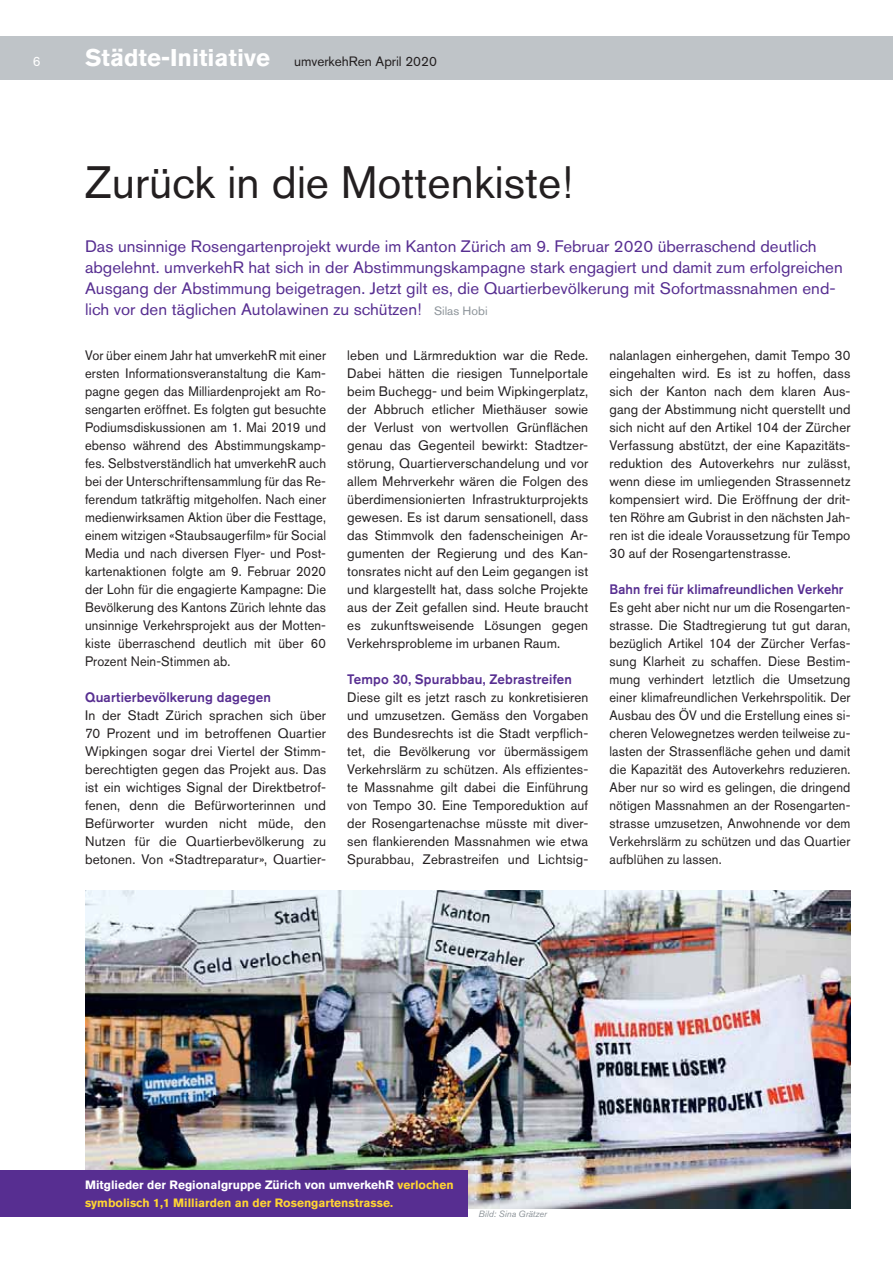
<style>
.page{position:relative;width:893px;height:1263px;background:#fff}
.page>*{position:absolute;margin:0;border:0;box-sizing:border-box;transform-origin:0 0}
.t1{font:45px "Akzidenz Grotesk Pro";color:#231f20}
.t2{font:16.5px/21px "Akzidenz Grotesk Pro";color:#572e91}
.t3{font:13.65px/18px "Akzidenz Grotesk Pro";letter-spacing:.01em;color:#231f20;text-align:justify}
.t4{font:13.65px/18px "Akzidenz Grotesk Pro";letter-spacing:.01em;color:#231f20;text-align:justify;scale:.94 1}
.t5{font:500 13.65px "Akzidenz Grotesk Pro";letter-spacing:.01em;color:#572e91}
.t6{font:500 13.65px "Akzidenz Grotesk Pro";letter-spacing:.01em;color:#572e91;scale:.94 1}
.t7{font:13.5px "Akzidenz Grotesk Pro";color:#231f20}
.t8{font:13.5px "Akzidenz Grotesk Pro";color:#fff}
.t9{font:700 12px/18px "Akzidenz Grotesk Pro";color:#ffd432}
.t10{font:italic 9px "Akzidenz Grotesk Pro";color:#8d949a}
.s1{font-weight:700;font-size:24px;color:#fff}
.s2{font-size:12px;color:#8d949a}
.s3{color:#fff}
</style>
<div class="page">
<div style="left:72px;top:36px;width:821px;height:43px;background:#bfc4c8"></div>
<div style="left:0;top:36px;width:77px;height:43px;background:#bfc4c8"></div>
<img style="left:85px;top:890px;width:765px;height:318px">
<div style="left:0;top:1170px;width:468px;height:47px;background:#572e91"></div>
<p class="t8" style="left:33px;top:56px;width:9px">6</p>
<p class="t7" style="left:85px;top:57px;width:353px"><span class="s1">Städte-Initiative</span> umverkehRen April 2020</p>
<h1 class="t1" style="left:85px;top:166px;width:490px">Zurück in die Mottenkiste!</h1>
<p class="t2" style="left:85px;top:237px;width:759px">Das unsinnige Rosengartenprojekt wurde im Kanton Zürich am 9. Februar 2020 überraschend deutlich abgelehnt. umverkehR hat sich in der Abstimmungskampagne stark engagiert und damit zum erfolgreichen Ausgang der Abstimmung beigetragen. Jetzt gilt es, die Quartierbevölkerung mit Sofortmassnahmen end&shy;lich vor den täglichen Autolawinen zu schützen! <span class="s2">Silas Hobi</span></p>
<p class="t4" style="left:85px;top:348px;width:258px">Vor über einem Jahr hat umverkehR mit einer ersten Informationsveranstaltung die Kam&shy;pagne gegen das Milliardenprojekt am Ro&shy;sengarten eröffnet. Es folgten gut besuchte Podiumsdiskussionen am 1. Mai 2019 und ebenso während des Abstimmungskamp&shy;fes. Selbstverständlich hat umverkehR auch bei der Unterschriftensammlung für das Re&shy;ferendum tatkräftig mitgeholfen. Nach einer medienwirksamen Aktion über die Festtage, einem witzigen «Staubsaugerfilm» für Social Media und nach diversen Flyer- und Post&shy;kartenaktionen folgte am 9. Februar 2020 der Lohn für die engagierte Kampagne: Die Bevölkerung des Kantons Zürich lehnte das unsinnige Verkehrsprojekt aus der Motten&shy;kiste überraschend deutlich mit über 60<br>Prozent Nein-Stimmen ab.</p>
<p class="t5" style="left:85px;top:692px;width:187px">Quartierbevölkerung dagegen</p>
<p class="t3" style="left:85px;top:708px;width:243px">In der Stadt Zürich sprachen sich über 70 Prozent und im betroffenen Quartier Wipkingen sogar drei Viertel der Stimm&shy;berechtigten gegen das Projekt aus. Das ist ein wichtiges Signal der Direktbetrof&shy;fenen, denn die Befürworterinnen und Befürworter wurden nicht müde, den Nutzen für die Quartierbevölkerung zu betonen. Von «Stadtreparatur», Quartier-</p>
<p class="t3" style="left:609px;top:348px;width:243px">nalanlagen einhergehen, damit Tempo 30 eingehalten wird. Es ist zu hoffen, dass sich der Kanton nach dem klaren Aus&shy;gang der Abstimmung nicht querstellt und sich nicht auf den Artikel 104 der Zürcher Verfassung abstützt, der eine Kapazitäts&shy;reduktion des Autoverkehrs nur zulässt, wenn diese im umliegenden Strassennetz kompensiert wird. Die Eröffnung der drit&shy;ten Röhre am Gubrist in den nächsten Jah&shy;ren ist die ideale Voraussetzung für Tempo 30 auf der Rosengartenstrasse.</p>
<p class="t6" style="left:609px;top:584px;width:250px">Bahn frei für klimafreundlichen Verkehr</p>
<p class="t4" style="left:609px;top:600px;width:258px">Es geht aber nicht nur um die Rosengarten&shy;strasse. Die Stadtregierung tut gut daran, bezüglich Artikel 104 der Zürcher Verfas&shy;sung Klarheit zu schaffen. Diese Bestim&shy;mung verhindert letztlich die Umsetzung einer klimafreundlichen Verkehrspolitik. Der Ausbau des ÖV und die Erstellung eines si&shy;cheren Velowegnetzes werden teilweise zu&shy;lasten der Strassenfläche gehen und damit die Kapazität des Autoverkehrs reduzieren.<br>Aber nur so wird es gelingen, die dringend nötigen Massnahmen an der Rosengarten&shy;strasse umzusetzen, Anwohnende vor dem Verkehrslärm zu schützen und das Quartier aufblühen zu lassen.</p>
<p class="t3" style="left:347px;top:348px;width:243px">leben und Lärmreduktion war die Rede.<br>Dabei hätten die riesigen Tunnelportale beim Buchegg- und beim Wipkingerplatz, der Abbruch etlicher Miethäuser sowie der Verlust von wertvollen Grünflächen genau das Gegenteil bewirkt: Stadtzer&shy;störung, Quartierverschandelung und vor allem Mehrverkehr wären die Folgen des überdimensionierten Infrastrukturprojekts gewesen. Es ist darum sensationell, dass das Stimmvolk den fadenscheinigen Ar&shy;gumenten der Regierung und des Kan&shy;tonsrates nicht auf den Leim gegangen ist und klargestellt hat, dass solche Projekte aus der Zeit gefallen sind. Heute braucht es zukunftsweisende Lösungen gegen Verkehrsprobleme im urbanen Raum.</p>
<p class="t5" style="left:347px;top:674px;width:226px">Tempo 30, Spurabbau, Zebrastreifen</p>
<p class="t3" style="left:347px;top:690px;width:243px">Diese gilt es jetzt rasch zu konkretisieren und umzusetzen. Gemäss den Vorgaben des Bundesrechts ist die Stadt verpflich&shy;tet, die Bevölkerung vor übermässigem Verkehrslärm zu schützen. Als effizientes&shy;te Massnahme gilt dabei die Einführung von Tempo 30. Eine Temporeduktion auf der Rosengartenachse müsste mit diver&shy;sen flankierenden Massnahmen wie etwa Spurabbau, Zebrastreifen und Lichtsig-</p>
<p class="t9" style="left:85px;top:1177px;width:370px"><span class="s3">Mitglieder der Regionalgruppe Zürich von umverkehR</span> verlochen symbolisch 1,1 Milliarden an der Rosengartenstrasse.</p>
<p class="t10" style="left:478px;top:1210px;width:70px">Bild: Sina Grätzer</p>
</div>
